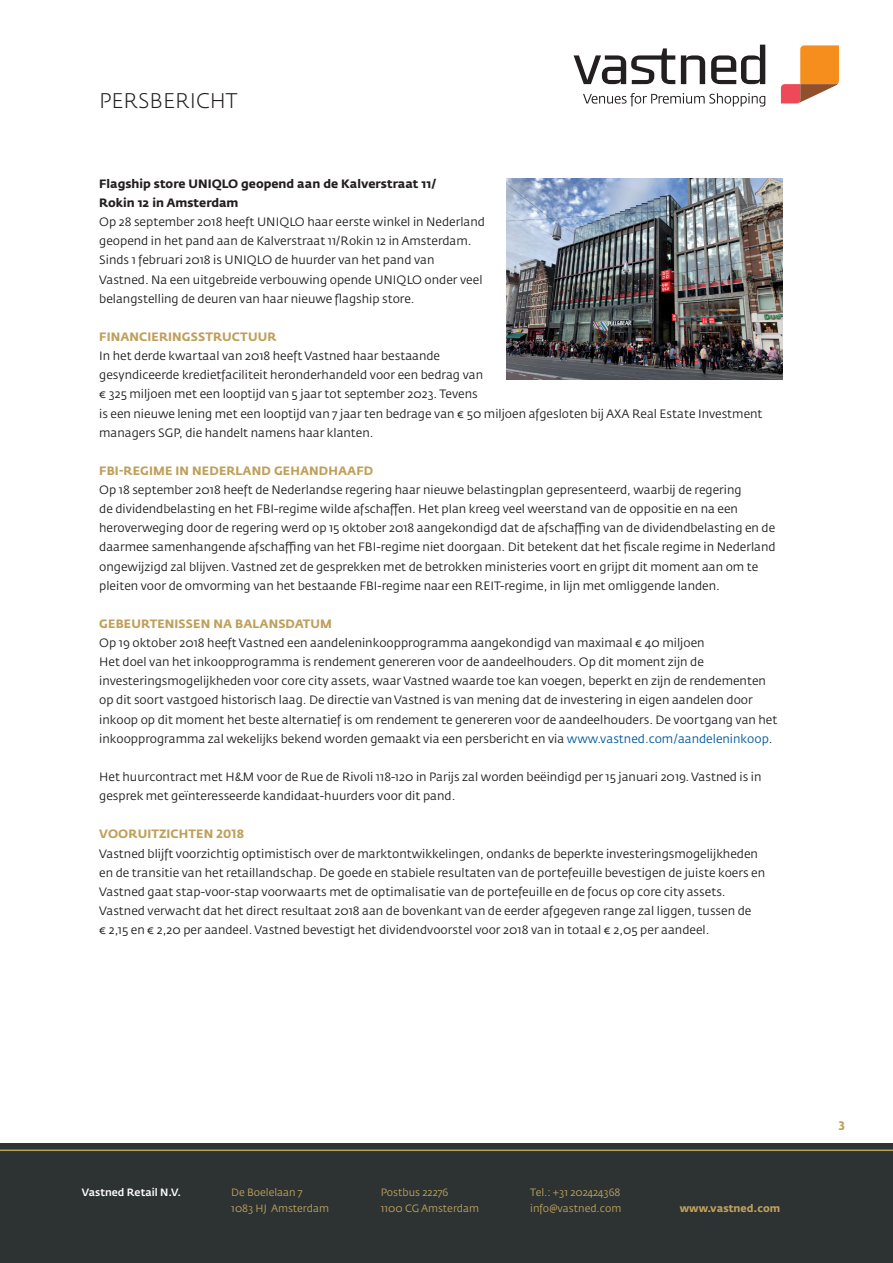
<style>
.page{position:relative;width:893px;height:1263px;background:#fff}
.page>*{position:absolute;margin:0;border:0;box-sizing:border-box;transform-origin:0 0}
.t1{font:300 21px "Fedra Sans Std";letter-spacing:.005em;color:#231f20}
.t2{font:12px/19.2px "Fedra Sans Std";color:#231f20}
.t3{font:700 12px "Fedra Sans Std";letter-spacing:.01em;color:#bfa05b}
.t4{font:700 12px/19.2px "Fedra Sans Std";color:#231f20}
.t5{font:10.5px/16.5px "Fedra Sans Std";color:#bfa05b}
.t6{font:500 10.5px "Fedra Sans Std";color:#fff}
.t7{font:700 10.5px "Fedra Sans Std";color:#bfa05b}
.s1{color:#015a9d}
</style>
<div class="page">
<div style="left:0;top:1144px;width:893px;height:119px;background:#2d3333"></div>
<hr style="left:0;top:1149px;width:893px;height:2px;background:#bfa05b">
<svg style="left:583px;top:93px;width:182px;height:14px"></svg>
<svg style="left:681px;top:55px;width:24px;height:29px"></svg>
<svg style="left:711px;top:45px;width:54px;height:39px"></svg>
<svg style="left:574px;top:48px;width:101px;height:36px"></svg>
<svg style="left:781px;top:45px;width:58px;height:58px"></svg>
<img style="left:506px;top:179px;width:277px;height:200px">
<h1 class="t1" style="left:99px;top:88px;width:140px">PERSBERICHT</h1>
<p class="t4" style="left:99px;top:174px;width:339px">FLAGSHIP STORE UNIQLO GEOPEND AAN DE KALVERSTRAAT 11/<br>ROKIN 12 IN AMSTERDAM</p>
<p class="t2" style="left:99px;top:212px;width:387px">Op 28 september 2018 heeft UNIQLO haar eerste winkel in Nederland geopend in het pand aan de Kalverstraat 11/Rokin 12 in Amsterdam.<br>Sinds 1 februari 2018 is UNIQLO de huurder van het pand van Vastned. Na een uitgebreide verbouwing opende UNIQLO onder veel belangstelling de deuren van haar nieuwe flagship store.</p>
<p class="t3" style="left:99px;top:329px;width:16px">FINANCIERIN</p>
<p class="t3" style="left:182px;top:329px;width:34px">GSSTRUCTUUR</p>
<p class="t2" style="left:99px;top:346px;width:665px">In het derde kwartaal van 2018 heeft Vastned haar bestaande<br>gesyndiceerde kredietfaciliteit heronderhandeld voor een bedrag van<br>€ 325 miljoen met een looptijd van 5 jaar tot september 2023. Tevens<br>is een nieuwe lening met een looptijd van 7 jaar ten bedrage van € 50 miljoen afgesloten bij AXA Real Estate Investment managers SGP, die handelt namens haar klanten.</p>
<p class="t3" style="left:99px;top:463px;width:59px">FBI-REGIME</p>
<p class="t3" style="left:176px;top:463px;width:36px">IN NEDERLAND</p>
<p class="t3" style="left:274px;top:463px;width:19px">GEHANDHAAFD</p>
<p class="t2" style="left:99px;top:480px;width:678px">Op 18 september 2018 heeft de Nederlandse regering haar nieuwe belastingplan gepresenteerd, waarbij de regering<br>de dividendbelasting en het FBI-regime wilde afschaffen. Het plan kreeg veel weerstand van de oppositie en na een heroverweging door de regering werd op 15 oktober 2018 aangekondigd dat de afschaffing van de dividendbelasting en de daarmee samenhangende afschaffing van het FBI-regime niet doorgaan. Dit betekent dat het fiscale regime in Nederland ongewijzigd zal blijven. Vastned zet de gesprekken met de betrokken ministeries voort en grijpt dit moment aan om te pleiten voor de omvorming van het bestaande FBI-regime naar een REIT-regime, in lijn met omliggende landen.</p>
<p class="t3" style="left:99px;top:616px;width:9px">GEBEURTENI</p>
<p class="t3" style="left:179px;top:616px;width:66px">SSEN NA BALAN</p>
<p class="t3" style="left:278px;top:616px;width:18px">SDATUM</p>
<p class="t2" style="left:99px;top:633px;width:680px">Op 19 oktober 2018 heeft Vastned een aandeleninkoopprogramma aangekondigd van maximaal € 40 miljoen<br>Het doel van het inkoopprogramma is rendement genereren voor de aandeelhouders. Op dit moment zijn de investeringsmogelijkheden voor core city assets, waar Vastned waarde toe kan voegen, beperkt en zijn de rendementen op dit soort vastgoed historisch laag. De directie van Vastned is van mening dat de investering in eigen aandelen door inkoop op dit moment het beste alternatief is om rendement te genereren voor de aandeelhouders. De voortgang van het inkoopprogramma zal wekelijks bekend worden gemaakt via een persbericht en via <span class="s1">www.vastned.com/aandeleninkoop</span>.</p>
<p class="t2" style="left:99px;top:767px;width:664px">Het huurcontract met H&amp;M voor de Rue de Rivoli 118-120 in Parijs zal worden beëindigd per 15 januari 2019. Vastned is in gesprek met geïnteresseerde kandidaat-huurders voor dit pand.</p>
<p class="t3" style="left:99px;top:827px;width:19px">VOORUIT</p>
<p class="t3" style="left:159px;top:827px;width:16px">ZICHTEN</p>
<p class="t3" style="left:216px;top:827px;width:29px">2018</p>
<p class="t2" style="left:99px;top:844px;width:667px">Vastned blijft voorzichtig optimistisch over de marktontwikkelingen, ondanks de beperkte investeringsmogelijkheden en de transitie van het retaillandschap. De goede en stabiele resultaten van de portefeuille bevestigen de juiste koers en Vastned gaat stap-voor-stap voorwaarts met de optimalisatie van de portefeuille en de focus op core city assets.<br>Vastned verwacht dat het direct resultaat 2018 aan de bovenkant van de eerder afgegeven range zal liggen, tussen de<br>€ 2,15 en € 2,20 per aandeel. Vastned bevestigt het dividendvoorstel voor 2018 van in totaal € 2,05 per aandeel.</p>
<p class="t6" style="left:82px;top:1185px;width:101px">Vastned Retail N.V.</p>
<p class="t5" style="left:231px;top:1184px;width:99px">De Boelelaan 7<br>1083 HJ Amsterdam</p>
<p class="t5" style="left:381px;top:1184px;width:100px">Postbus 22276<br>1100 CG Amsterdam</p>
<p class="t5" style="left:530px;top:1184px;width:93px">Tel.: +31 202424368 info@vastned.com</p>
<p class="t7" style="left:680px;top:1202px;width:102px">WWW.VASTNED.COM</p>
<p class="t3" style="left:839px;top:1116px;width:8px">3</p>
</div>
